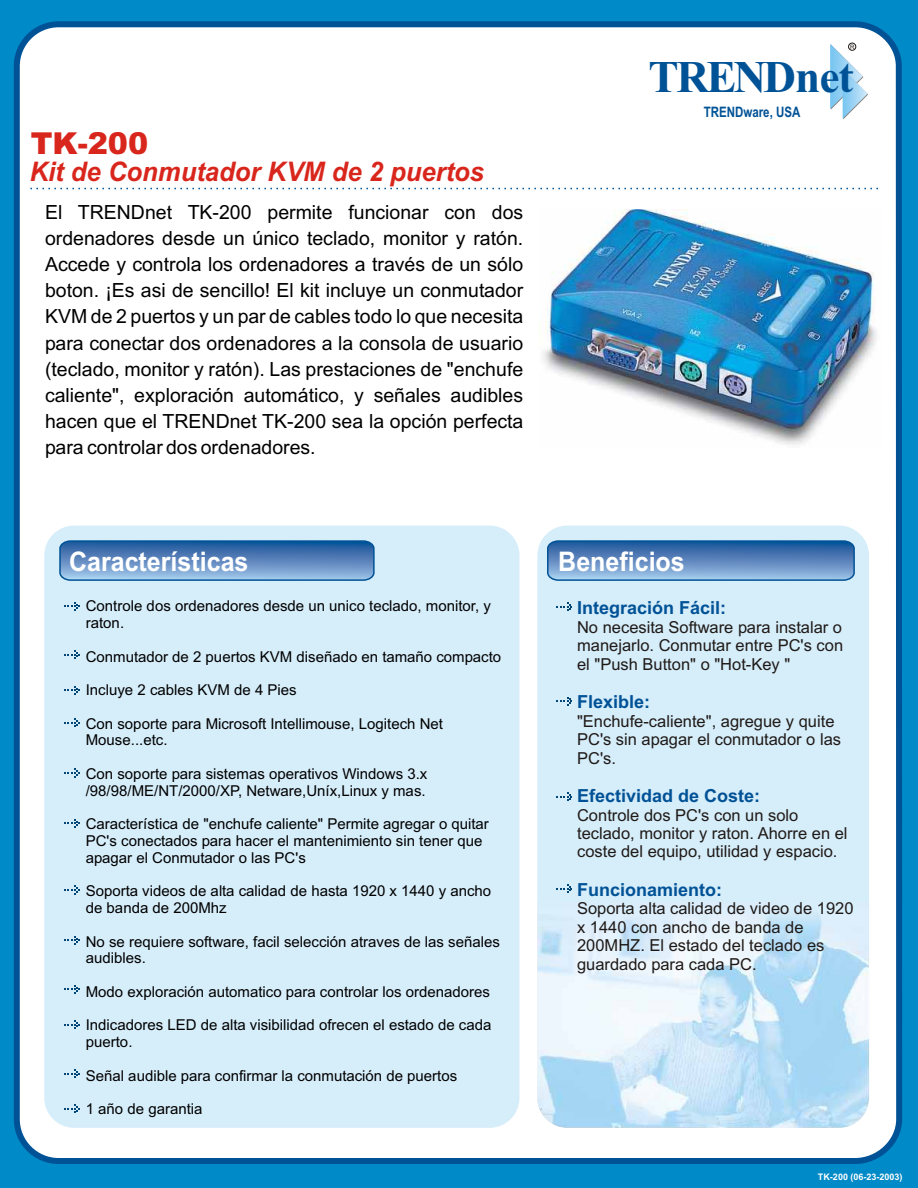
<style>
.page{position:relative;width:918px;height:1188px;background:#008ac7}
.page>*{position:absolute;margin:0;border:0;box-sizing:border-box;transform-origin:0 0}
.t1{font:700 45.3px "Times New Roman";letter-spacing:-.05em;color:#005296}
.t2{font:900 30.3px "Arial";color:#d9261c}
.t3{font:italic 700 27px "Arial";color:#d9261c;scale:.95 1}
.t4{font:700 27px "Arial";color:#fff;scale:.93 1}
.t5{font:19.5px/26.1px "Arial";color:#000;text-align:justify}
.t6{font:700 18px "Arial";color:#005296}
.t7{font:16.5px/18.5px "Arial";color:#1f1a17}
.t8{font:15px/16.8px "Arial";color:#000}
.t9{font:700 14.4px "Arial";color:#005296;scale:.8 1}
.t10{font:700 9px "Arial";color:#fff}
.t11{font:6.15px "Arial";color:#1f1a17}
</style>
<div class="page">
<div style="left:14px;top:21px;width:888px;height:1143px;background:#fff;border:6px solid #005296;border-radius:42px"></div>
<div style="left:537px;top:526px;width:332px;height:602px;background:#d6edfa;border-radius:30px"></div>
<img style="left:537px;top:902px;width:332px;height:226px">
<div style="left:44px;top:526px;width:475px;height:602px;background:#d6edfa;border-radius:30px"></div>
<svg style="left:64px;top:602px;width:16px;height:9px"></svg>
<svg style="left:547px;top:540px;width:308px;height:41px;background:#5888bd"></svg>
<svg style="left:59px;top:540px;width:316px;height:41px;background:#5888bd"></svg>
<svg style="left:556px;top:602px;width:16px;height:9px"></svg>
<svg style="left:30px;top:188px;width:848px;height:1px"></svg>
<img style="left:830px;top:44px;width:1px;height:65px">
<svg style="left:831px;top:44px;width:26px;height:75px"></svg>
<img style="left:843px;top:69px;width:25px;height:50px">
<div style="left:848px;top:43px;width:8px;height:8px;border:1px solid #1f1a17;border-radius:50%"></div>
<img style="left:543px;top:210px;width:334px;height:235px">
<svg style="left:64px;top:650px;width:16px;height:9px"></svg>
<svg style="left:64px;top:686px;width:16px;height:9px"></svg>
<svg style="left:64px;top:718px;width:16px;height:9px"></svg>
<svg style="left:64px;top:769px;width:16px;height:8px"></svg>
<svg style="left:64px;top:819px;width:16px;height:9px"></svg>
<svg style="left:64px;top:886px;width:16px;height:8px"></svg>
<svg style="left:64px;top:936px;width:16px;height:9px"></svg>
<svg style="left:64px;top:985px;width:16px;height:9px"></svg>
<svg style="left:64px;top:1020px;width:16px;height:9px"></svg>
<svg style="left:64px;top:1069px;width:16px;height:9px"></svg>
<svg style="left:64px;top:1104px;width:16px;height:9px"></svg>
<svg style="left:556px;top:697px;width:16px;height:9px"></svg>
<svg style="left:556px;top:792px;width:16px;height:9px"></svg>
<svg style="left:556px;top:884px;width:16px;height:9px"></svg>
<p class="t11" style="left:850px;top:44px;width:6px">R</p>
<h2 class="t2" style="left:31px;top:132px;width:119px">TK-200</h2>
<h3 class="t3" style="left:30px;top:162px;width:480px">Kit de Conmutador KVM de 2 puertos</h3>
<p class="t5" style="left:45px;top:201px;width:480px">El TRENDnet TK-200 permite funcionar con dos ordenadores desde un único teclado, monitor y ratón.<br>Accede y controla los ordenadores a través de un sólo boton. ¡Es asi de sencillo! El kit incluye un conmutador KVM de 2 puertos y un par de cables todo lo que necesita para conectar dos ordenadores a la consola de usuario (teclado, monitor y ratón). Las prestaciones de "enchufe caliente", exploración automático, y señales audibles hacen que el TRENDnet TK-200 sea la opción perfecta para controlar dos ordenadores.</p>
<h1 class="t1" style="left:648px;top:61px;width:207px">TRENDnet</h1>
<p class="t9" style="left:704px;top:106px;width:122px">TRENDware, USA</p>
<h3 class="t4" style="left:69px;top:551px;width:195px">Características</h3>
<h3 class="t4" style="left:558px;top:551px;width:138px">Beneficios</h3>
<p class="t8" style="left:86px;top:599px;width:407px">Controle dos ordenadores desde un unico teclado, monitor, y raton.</p>
<p class="t8" style="left:86px;top:649px;width:417px">Conmutador de 2 puertos KVM diseñado en tamaño compacto</p>
<p class="t8" style="left:86px;top:683px;width:212px">Incluye 2 cables KVM de 4 Pies</p>
<p class="t8" style="left:86px;top:716px;width:359px">Con soporte para Microsoft Intellimouse, Logitech Net<br>Mouse...etc.</p>
<p class="t8" style="left:86px;top:767px;width:343px">Con soporte para sistemas operativos Windows 3.x /98/98/ME/NT/2000/XP, Netware,Uníx,Linux y mas.</p>
<p class="t8" style="left:86px;top:817px;width:405px">Característica de "enchufe caliente" Permite agregar o quitar<br>PC's conectados para hacer el mantenimiento sin tener que apagar el Conmutador o las PC's</p>
<p class="t8" style="left:86px;top:884px;width:407px">Soporta videos de alta calidad de hasta 1920 x 1440 y ancho de banda de 200Mhz</p>
<p class="t8" style="left:86px;top:934px;width:416px">No se requiere software, facil selección atraves de las señales audibles.</p>
<p class="t8" style="left:86px;top:984px;width:406px">Modo exploración automatico para controlar los ordenadores</p>
<p class="t8" style="left:86px;top:1018px;width:407px">Indicadores LED de alta visibilidad ofrecen el estado de cada puerto.</p>
<p class="t8" style="left:86px;top:1068px;width:373px">Señal audible para confirmar la conmutación de puertos</p>
<p class="t8" style="left:86px;top:1102px;width:118px">1 año de garantia</p>
<p class="t6" style="left:577px;top:601px;width:151px">Integración Fácil:</p>
<p class="t7" style="left:577px;top:619px;width:268px;text-align:justify">No necesita Software para instalar o manejarlo. Conmutar entre PC's con el "Push Button" o "Hot-Key "</p>
<p class="t6" style="left:577px;top:695px;width:75px">Flexible:</p>
<p class="t7" style="left:577px;top:713px;width:266px">"Enchufe-caliente", agregue y quite<br>PC's sin apagar el conmutador o las<br>PC's.</p>
<p class="t6" style="left:577px;top:789px;width:185px">Efectividad de Coste:</p>
<p class="t7" style="left:577px;top:807px;width:272px">Controle dos PC's con un solo teclado, monitor y raton. Ahorre en el coste del equipo, utilidad y espacio.</p>
<p class="t6" style="left:577px;top:882px;width:147px">Funcionamiento:</p>
<p class="t7" style="left:577px;top:901px;width:278px">Soporta alta calidad de video de 1920 x 1440 con ancho de banda de<br>200MHZ. El estado del teclado es guardado para cada PC.</p>
<p class="t10" style="left:818px;top:1173px;width:86px">TK-200 (06-23-2003)</p>
</div>
